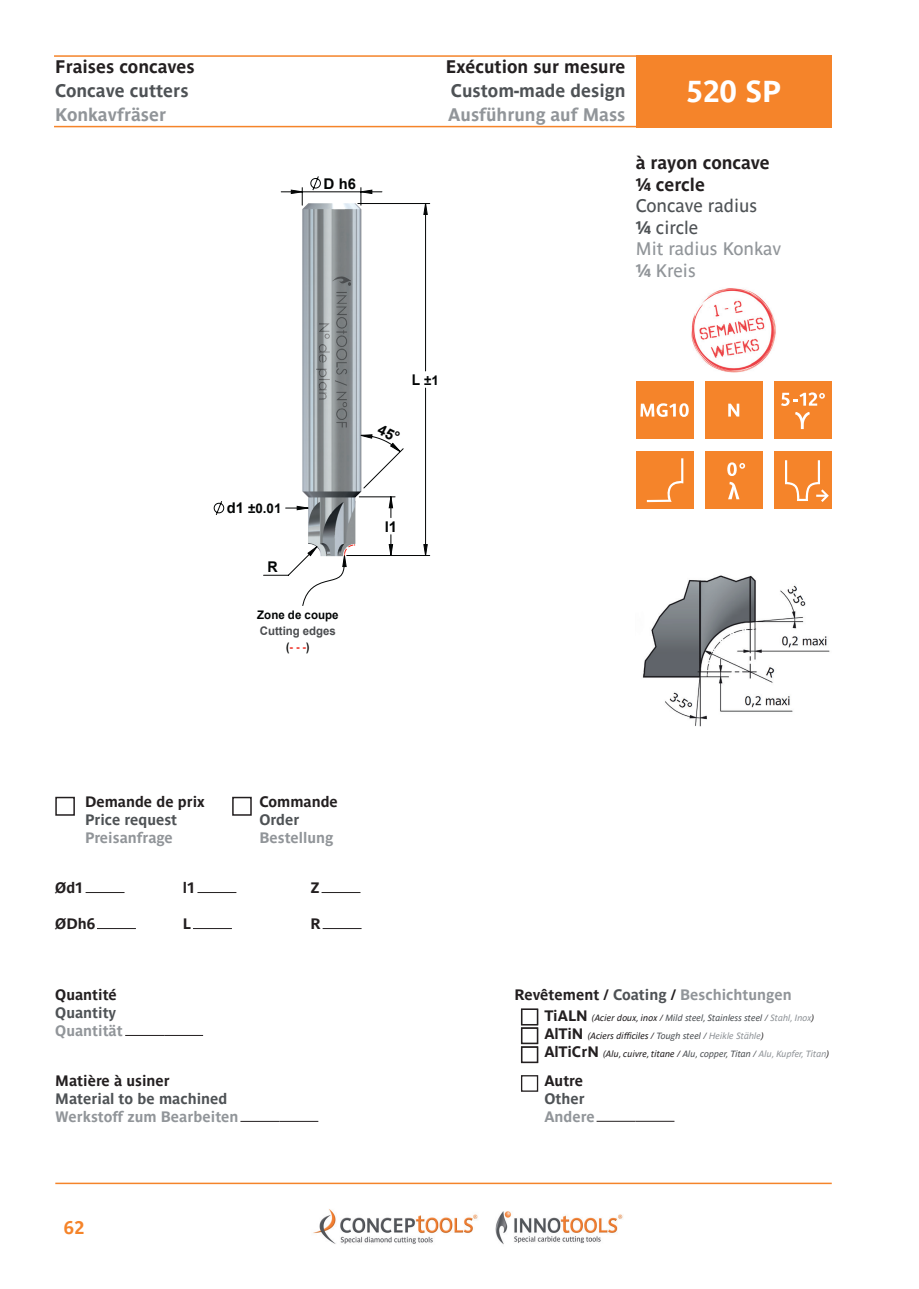
<style>
.page{position:relative;width:919px;height:1289px;background:#fff}
.page>*{position:absolute;margin:0;border:0;box-sizing:border-box;transform-origin:0 0}
.t1{font:700 30px "Parisine Std";color:#fff}
.t2{font:700 18px/21.6px "Parisine Std";color:#231f20}
.t3{font:18px/21.6px "Parisine Std";color:#919599}
.t4{font:700 18px "Parisine Std";color:#4e5255}
.t5{font:700 18px "Parisine Std";color:#919599}
.t6{font:700 18px "Parisine Std";color:#f5842a}
.t7{font:700 15px "Parisine Std";color:#919599}
.t8{font:700 15px "Parisine Std";color:#231f20}
.t9{font:700 15px "Parisine Std";color:#4e5255}
.t10{font:700 14.85px "Arial";color:#030505}
.t11{font:700 14.85px "Arial";color:#030505;scale:.96 1}
.t12{font:700 13.35px "Arial";color:#030505}
.t13{font:700 11.85px/16px "Arial";color:#4a4c4f;text-align:center;scale:.96 1}
.t14{font:700 11.85px "Arial";color:#030505}
.t15{font:italic 9px/18px "Parisine Std";color:#231f20}
.s1{color:#4e5255}
.s2{font-weight:700;color:#4e5255}
.s3{font-weight:700}
.s4{font-size:14.85px}
.s5{color:#030505}
.s6{color:#ee2d23}
.s7{color:#231f20}
.s8{font-weight:700;font-style:normal;font-size:15px}
.s9{color:#919599}
</style>
<div class="page">
<hr style="left:55px;top:1182px;width:776px;height:2px;background:#f5842a">
<img style="left:313px;top:1209px;width:165px;height:35px">
<img style="left:495px;top:1211px;width:128px;height:34px">
<div style="left:635px;top:55px;width:196px;height:72px;background:#f5842a"></div>
<hr style="left:54px;top:126px;width:593px;height:1px;background:#f5842a">
<div style="left:774px;top:381px;width:57px;height:58px;background:#f5842a"></div>
<svg style="left:781px;top:392px;width:43px;height:14px"></svg>
<svg style="left:795px;top:412px;width:14px;height:17px"></svg>
<div style="left:635px;top:381px;width:58px;height:58px;background:#f5842a"></div>
<svg style="left:640px;top:403px;width:48px;height:14px"></svg>
<div style="left:705px;top:381px;width:57px;height:58px;background:#f5842a"></div>
<svg style="left:728px;top:403px;width:11px;height:13px"></svg>
<div style="left:705px;top:451px;width:57px;height:58px;background:#f5842a"></div>
<svg style="left:727px;top:462px;width:18px;height:14px"></svg>
<svg style="left:728px;top:482px;width:11px;height:17px"></svg>
<div style="left:774px;top:451px;width:57px;height:58px;background:#f5842a"></div>
<svg style="left:785px;top:460px;width:43px;height:42px"></svg>
<div style="left:635px;top:451px;width:58px;height:58px;background:#f5842a"></div>
<svg style="left:646px;top:458px;width:37px;height:44px"></svg>
<div style="left:55px;top:796px;width:20px;height:19px;border:2px solid #231f20"></div>
<div style="left:232px;top:796px;width:20px;height:19px;border:2px solid #231f20"></div>
<hr style="left:86px;top:892px;width:38px;height:1px;background:#231f20">
<hr style="left:197px;top:892px;width:39px;height:1px;background:#231f20">
<hr style="left:321px;top:892px;width:39px;height:1px;background:#231f20">
<hr style="left:97px;top:928px;width:39px;height:1px;background:#231f20">
<hr style="left:193px;top:928px;width:39px;height:1px;background:#231f20">
<hr style="left:322px;top:928px;width:39px;height:1px;background:#231f20">
<hr style="left:125px;top:1034px;width:39px;height:1px;background:#231f20">
<hr style="left:164px;top:1034px;width:39px;height:1px;background:#231f20">
<hr style="left:240px;top:1120px;width:39px;height:1px;background:#231f20">
<hr style="left:279px;top:1120px;width:39px;height:1px;background:#231f20">
<div style="left:521px;top:1008px;width:17px;height:17px;border:1px solid #231f20"></div>
<div style="left:521px;top:1027px;width:17px;height:17px;border:1px solid #231f20"></div>
<div style="left:521px;top:1046px;width:17px;height:17px;border:1px solid #231f20"></div>
<div style="left:521px;top:1075px;width:17px;height:16px;border:1px solid #231f20"></div>
<hr style="left:596px;top:1120px;width:39px;height:1px;background:#231f20">
<hr style="left:635px;top:1120px;width:39px;height:1px;background:#231f20">
<img style="left:642px;top:575px;width:188px;height:151px">
<hr style="left:54px;top:55px;width:593px;height:2px;background:#f5842a">
<img style="left:691px;top:288px;width:85px;height:85px">
<svg style="left:213px;top:501px;width:11px;height:14px"></svg>
<svg style="left:310px;top:176px;width:11px;height:13px"></svg>
<hr style="left:358px;top:203px;width:71px;height:1px;background:#030505">
<hr style="left:347px;top:555px;width:82px;height:1px;background:#030505">
<svg style="left:281px;top:188px;width:22px;height:6px"></svg>
<svg style="left:291px;top:190px;width:136px;height:365px"></svg>
<svg style="left:263px;top:496px;width:133px;height:110px"></svg>
<svg style="left:360px;top:423px;width:44px;height:66px"></svg>
<h2 class="t2" style="left:55px;top:56px;width:141px">Fraises concaves</h2>
<h2 class="t2" style="left:446px;top:56px;width:181px">Exécution sur mesure</h2>
<h2 class="t4" style="left:55px;top:80px;width:135px">Concave cutters</h2>
<h2 class="t4" style="left:451px;top:80px;width:176px">Custom-made design</h2>
<h2 class="t5" style="left:55px;top:104px;width:112px">Konkavfräser</h2>
<h2 class="t5" style="left:448px;top:104px;width:179px">Ausführung auf Mass</h2>
<h1 class="t1" style="left:686px;top:74px;width:96px">520 SP</h1>
<h3 class="t10" style="left:323px;top:173px;width:34px">D h6</h3>
<h2 class="t2" style="left:635px;top:152px;width:136px">à rayon concave ¼ cercle</h2>
<h2 class="t3" style="left:635px;top:195px;width:147px"><span class="s1">Concave radius<br></span><span class="s2">¼</span> <span class="s1">circle<br></span>Mit radius Konkav <span class="s3">¼</span> Kreis</h2>
<h3 class="t12" style="left:412px;top:371px;width:28px"><span class="s4">L</span> ±1</h3>
<h3 class="t12" style="left:227px;top:499px;width:56px"><span class="s4">d1</span> ±0.01</h3>
<h3 class="t11" style="left:267px;top:556px;width:12px">R</h3>
<h3 class="t14" style="left:257px;top:607px;width:83px">Zone de coupe</h3>
<h3 class="t13" style="left:260px;top:623px;width:81px">Cutting edges <span class="s5">(</span><span class="s6">- - -</span><span class="s5">)</span></h3>
<h3 class="t10" style="left:384px;top:516px;width:14px">l1</h3>
<h3 class="t8" style="left:85px;top:793px;width:121px">Demande de prix</h3>
<h3 class="t8" style="left:259px;top:793px;width:80px">Commande</h3>
<h3 class="t9" style="left:85px;top:811px;width:94px">Price request</h3>
<h3 class="t9" style="left:259px;top:811px;width:41px">Order</h3>
<h3 class="t7" style="left:85px;top:829px;width:89px">Preisanfrage</h3>
<h3 class="t7" style="left:259px;top:829px;width:75px">Bestellung</h3>
<h3 class="t8" style="left:55px;top:879px;width:30px">Ød1</h3>
<h3 class="t8" style="left:183px;top:879px;width:14px">l1</h3>
<h3 class="t8" style="left:310px;top:879px;width:11px">Z</h3>
<h3 class="t8" style="left:55px;top:915px;width:41px">ØDh6</h3>
<h3 class="t8" style="left:183px;top:915px;width:10px">L</h3>
<h3 class="t8" style="left:310px;top:915px;width:12px">R</h3>
<h3 class="t8" style="left:55px;top:985px;width:63px">Quantité</h3>
<h3 class="t9" style="left:55px;top:1003px;width:62px">Quantity</h3>
<h3 class="t7" style="left:55px;top:1021px;width:69px">Quantität</h3>
<h3 class="t8" style="left:55px;top:1071px;width:116px">Matière à usiner</h3>
<h3 class="t9" style="left:55px;top:1089px;width:174px">Material to be machined</h3>
<h3 class="t7" style="left:55px;top:1107px;width:185px">Werkstoff zum Bearbeiten</h3>
<h2 class="t6" style="left:64px;top:1216px;width:22px">62</h2>
<h3 class="t7" style="left:514px;top:985px;width:278px"><span class="s7">Revêtement /</span> <span class="s1">Coating</span> <span class="s7">/</span> Beschichtungen</h3>
<p class="t15" style="left:544px;top:1008px;width:286px"><span class="s8">TiALN</span> (Acier doux, inox / <span class="s1">Mild steel, Stainless steel /</span> <span class="s9">Stahl, Inox</span>)<br><span class="s8">AlTiN</span> (Aciers difficiles / <span class="s1">Tough steel /</span> <span class="s9">Heikle Stähle</span>)<br><span class="s8">AlTiCrN</span> (Alu, cuivre, titane / <span class="s1">Alu, copper, Titan /</span> <span class="s9">Alu, Kupfer, Titan</span>)</p>
<h3 class="t8" style="left:544px;top:1071px;width:40px">Autre</h3>
<h3 class="t9" style="left:544px;top:1089px;width:42px">Other</h3>
<h3 class="t7" style="left:544px;top:1107px;width:52px">Andere</h3>
</div>
